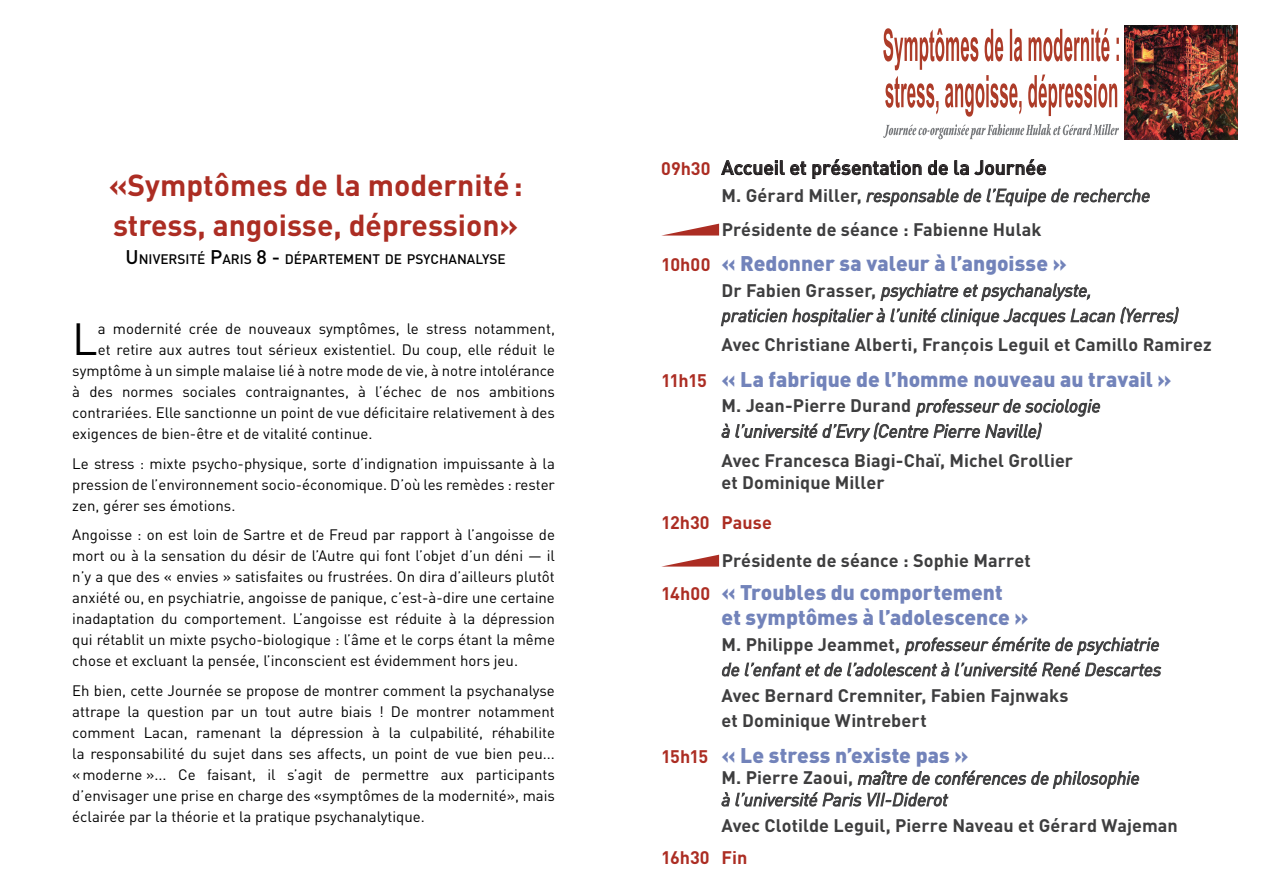
<style>
.page{position:relative;width:1263px;height:893px;background:#fff}
.page>*{position:absolute;margin:0;border:0;box-sizing:border-box;transform-origin:0 0}
.t1{font:44.55px "DIN";color:#000}
.t2{font:700 30px/40.2px "DIN";color:#ac2d23}
.t3{font:900 21px/25.2px "DIN";color:#7283ba}
.t4{font:500 19.5px "DIN";letter-spacing:-.005em;color:#231f20}
.t5{font:italic 18px/25.2px "DIN";letter-spacing:-.005em;color:#3e3e3f}
.t6{font:700 18px/33.8px "DIN";letter-spacing:.005em;color:#3e3e3f}
.t7{font:700 18px "DIN";color:#ac2d23}
.t8{font:15px/21px "DIN";color:#000;text-align:justify}
.t9{font:500 13.65px "DIN";color:#000}
.s1{font-size:19.5px}
.s2{font-weight:700;font-size:18px;color:#ac2d23}
.s3{font-weight:400;font-style:italic}
.s4{font-weight:700;font-style:normal}
</style>
<div class="page">
<svg style="left:721px;top:160px;width:85px;height:15px"></svg>
<svg style="left:812px;top:159px;width:109px;height:20px"></svg>
<svg style="left:928px;top:160px;width:20px;height:15px"></svg>
<svg style="left:954px;top:159px;width:92px;height:16px"></svg>
<svg style="left:866px;top:188px;width:284px;height:18px"></svg>
<svg style="left:661px;top:224px;width:58px;height:12px"></svg>
<svg style="left:880px;top:283px;width:210px;height:18px"></svg>
<svg style="left:721px;top:307px;width:458px;height:19px"></svg>
<svg style="left:721px;top:399px;width:379px;height:43px"></svg>
<svg style="left:661px;top:555px;width:58px;height:12px"></svg>
<svg style="left:904px;top:637px;width:255px;height:18px"></svg>
<svg style="left:722px;top:662px;width:17px;height:14px"></svg>
<svg style="left:745px;top:662px;width:204px;height:15px"></svg>
<svg style="left:955px;top:662px;width:206px;height:15px"></svg>
<svg style="left:721px;top:770px;width:418px;height:37px"></svg>
<img style="left:1124px;top:26px;width:113px;height:113px">
<svg style="left:883px;top:124px;width:236px;height:15px"></svg>
<svg style="left:883px;top:28px;width:236px;height:89px"></svg>
<h2 class="t2" style="left:109px;top:164px;width:415px">«Symptômes de la modernité: stress, angoisse, dépression»</h2>
<p class="t9" style="left:126px;top:250px;width:382px"><span class="s1">U</span>NIVERSITÉ <span class="s1">P</span>ARIS <span class="s1">8 -</span> DÉPARTEMENT DE PSYCHANALYSE</p>
<h1 class="t1" style="left:72px;top:311px;width:27px">L</h1>
<p class="t8" style="left:98px;top:318px;width:459px">a modernité crée de nouveaux symptômes, le stress notamment,</p>
<p class="t8" style="left:98px;top:339px;width:459px">et retire aux autres tout sérieux existentiel. Du coup, elle réduit le</p>
<p class="t8" style="left:72px;top:360px;width:484px">symptôme à un simple malaise lié à notre mode de vie, à notre intolérance</p>
<p class="t8" style="left:72px;top:381px;width:484px">à des normes sociales contraignantes, à l’échec de nos ambitions</p>
<p class="t8" style="left:72px;top:402px;width:484px">contrariées. Elle sanctionne un point de vue déficitaire relativement à des</p>
<p class="t8" style="left:72px;top:423px;width:302px">exigences de bien-être et de vitalité continue.</p>
<p class="t8" style="left:72px;top:452px;width:484px">Le stress : mixte psycho-physique, sorte d’indignation impuissante à la pression de l’environnement socio-économique. D’où les remèdes : rester zen, gérer ses émotions.</p>
<p class="t8" style="left:72px;top:524px;width:484px">Angoisse : on est loin de Sartre et de Freud par rapport à l’angoisse de mort ou à la sensation du désir de l’Autre qui font l’objet d’un déni — il n’y a que des « envies » satisfaites ou frustrées. On dira d’ailleurs plutôt anxiété ou, en psychiatrie, angoisse de panique, c’est-à-dire une certaine inadaptation du comportement. L’angoisse est réduite à la dépression qui rétablit un mixte psycho-biologique : l’âme et le corps étant la même chose et excluant la pensée, l’inconscient est évidemment hors jeu.</p>
<p class="t8" style="left:72px;top:680px;width:484px">Eh bien, cette Journée se propose de montrer comment la psychanalyse attrape la question par un tout autre biais ! De montrer notamment comment Lacan, ramenant la dépression à la culpabilité, réhabilite la responsabilité du sujet dans ses affects, un point de vue bien peu... «moderne »... Ce faisant, il s’agit de permettre aux participants d’envisager une prise en charge des «symptômes de la modernité», mais éclairée par la théorie et la pratique psychanalytique.</p>
<h3 class="t4" style="left:661px;top:155px;width:387px"><span class="s2">09h30</span> Accueil et présentation de la Journée</h3>
<p class="t6" style="left:721px;top:178px;width:430px">M. Gérard Miller, <span class="s3">responsable de l’Equipe de recherche<br></span>Présidente de séance : Fabienne Hulak</p>
<h3 class="t3" style="left:661px;top:250px;width:407px"><span class="s2">10h00</span> « Redonner sa valeur à l’angoisse »</h3>
<p class="t5" style="left:721px;top:277px;width:458px"><span class="s4">Dr Fabien Grasser,</span> psychiatre et psychanalyste,<br>praticien hospitalier à l’unité clinique Jacques Lacan (Yerres)</p>
<p class="t6" style="left:721px;top:327px;width:492px">Avec Christiane Alberti, François Leguil et Camillo Ramirez</p>
<h3 class="t3" style="left:661px;top:366px;width:512px"><span class="s2">11h15</span> « La fabrique de l’homme nouveau au travail »</h3>
<p class="t5" style="left:721px;top:393px;width:381px"><span class="s4">M. Jean-Pierre Durand</span> professeur de sociologie à l’université d’Evry (Centre Pierre Naville)</p>
<p class="t6" style="left:721px;top:449px;width:353px;line-height:21.6px">Avec Francesca Biagi-Chaï, Michel Grollier et Dominique Miller</p>
<p class="t7" style="left:661px;top:510px;width:112px">12h30 Pause</p>
<p class="t6" style="left:722px;top:542px;width:311px">Présidente de séance : Sophie Marret</p>
<h3 class="t3" style="left:721px;top:579px;width:309px;text-indent:-60px"><span class="s2">14h00</span> « Troubles du comportement<br>et symptômes à l’adolescence »</h3>
<p class="t5" style="left:721px;top:631px;width:441px"><span class="s4">M. Philippe Jeammet,</span> professeur émérite de psychiatrie de l’enfant et de l’adolescent à l’université René Descartes</p>
<p class="t6" style="left:721px;top:682px;width:349px;line-height:25.2px">Avec Bernard Cremniter, Fabien Fajnwaks et Dominique Wintrebert</p>
<h3 class="t3" style="left:661px;top:741px;width:309px"><span class="s2">15h15</span> « Le stress n’existe pas »</h3>
<p class="t5" style="left:721px;top:767px;width:420px;line-height:21.6px"><span class="s4">M. Pierre Zaoui,</span> maître de conférences de philosophie à l’université Paris VII-Diderot</p>
<p class="t6" style="left:721px;top:808px;width:458px">Avec Clotilde Leguil, Pierre Naveau et Gérard Wajeman</p>
<p class="t7" style="left:661px;top:846px;width:88px">16h30 Fin</p>
</div>
